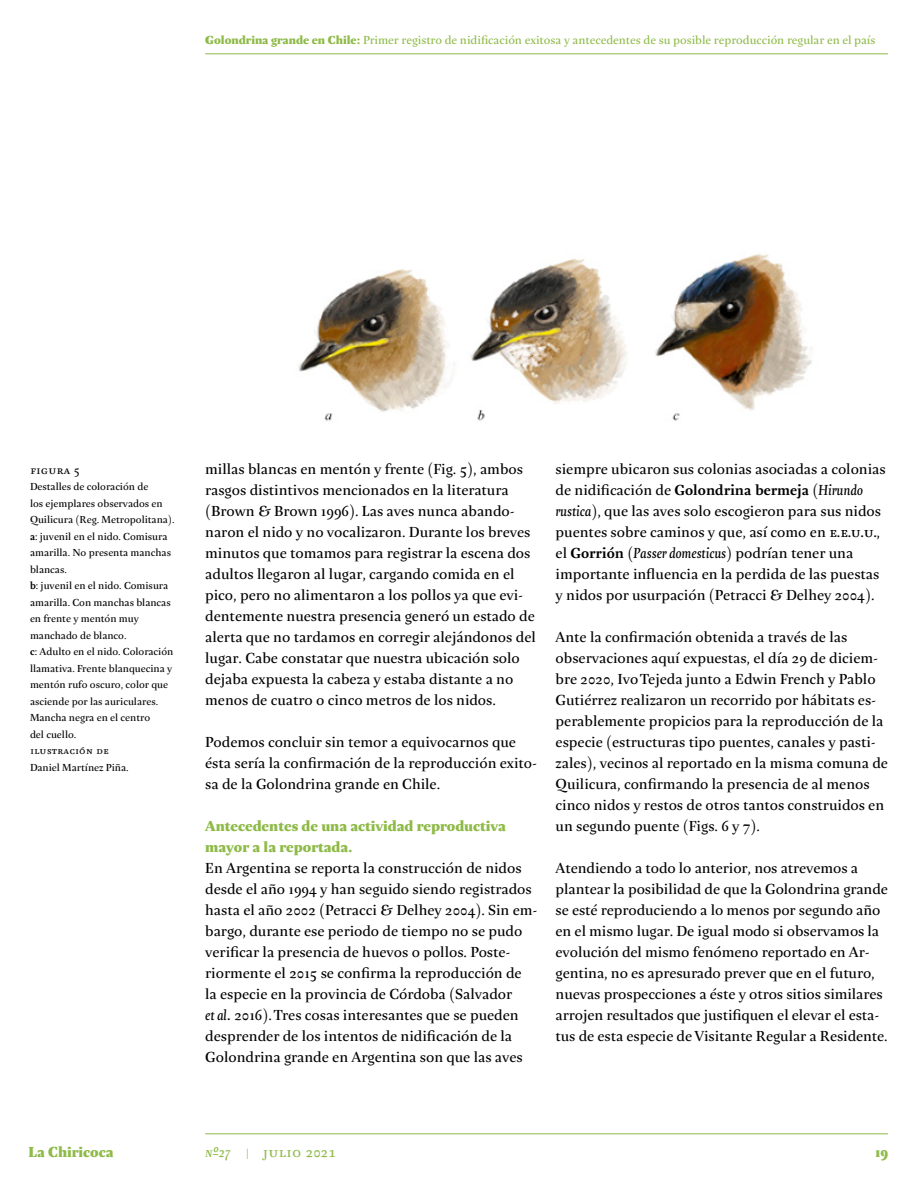
<style>
.page{position:relative;width:918px;height:1188px;background:#fff}
.page>*{position:absolute;margin:0;border:0;box-sizing:border-box;transform-origin:0 0}
.t1{font:15px/21px "Queltehue Pro Gris";color:#000}
.t2{font:15px/21px "Queltehue Pro Super Negra";color:#8eba48}
.t3{font:15px "Queltehue Pro";color:#8eba48}
.t4{font:12px "Queltehue Pro Gris";color:#8eba48}
.t5{font:12px "Queltehue Pro";color:#000}
.t6{font:10.5px/16.5px "Queltehue Pro Gris";color:#000}
.t7{font:10.5px "Queltehue Pro";color:#000}
.s1{font-family:"Queltehue Pro Super Negra"}
.s2{font-family:"Queltehue Pro";font-weight:700}
.s3{font-family:"Queltehue Pro";font-style:italic}
.s4{font-family:"Queltehue Pro"}
.s5{font-style:italic}
</style>
<div class="page">
<hr style="left:205px;top:1134px;width:683px;height:1px;background:#8eba48">
<hr style="left:205px;top:54px;width:683px;height:1px;background:#8eba48">
<img style="left:298px;top:254px;width:514px;height:167px">
<p class="t4" style="left:205px;top:34px;width:672px"><span class="s1">Golondrina grande en Chile:</span> Primer registro de nidificación exitosa y antecedentes de su posible reproducción regular en el país</p>
<p class="t5" style="left:30px;top:463px;width:51px">figura 5</p>
<p class="t6" style="left:30px;top:479px;width:146px">Destalles de coloración de<br>los ejemplares observados en<br>Quilicura (Reg. Metropolitana). <span class="s2">a</span>: juvenil en el nido. Comisura amarilla. No presenta manchas blancas.<br><span class="s2">b</span>: juvenil en el nido. Comisura amarilla. Con manchas blancas en frente y mentón muy manchado de blanco.<br><span class="s2">c</span>: Adulto en el nido. Coloración llamativa. Frente blanquecina y mentón rufo oscuro, color que asciende por las auriculares.<br>Mancha negra en el centro<br>del cuello.</p>
<p class="t7" style="left:30px;top:745px;width:81px">ilustración de</p>
<p class="t6" style="left:30px;top:760px;width:100px">Daniel Martínez Piña.</p>
<p class="t1" style="left:205px;top:459px;width:332px">millas blancas en mentón y frente (Fig. 5), ambos rasgos distintivos mencionados en la literatura (Brown &amp; Brown 1996). Las aves nunca abando&shy;naron el nido y no vocalizaron. Durante los breves minutos que tomamos para registrar la escena dos adultos llegaron al lugar, cargando comida en el pico, pero no alimentaron a los pollos ya que evi&shy;dentemente nuestra presencia generó un estado de alerta que no tardamos en corregir alejándonos del lugar. Cabe constatar que nuestra ubicación solo dejaba expuesta la cabeza y estaba distante a no menos de cuatro o cinco metros de los nidos.</p>
<p class="t1" style="left:205px;top:732px;width:333px">Podemos concluir sin temor a equivocarnos que ésta sería la confirmación de la reproducción exito&shy;sa de la Golondrina grande en Chile.</p>
<p class="t2" style="left:205px;top:816px;width:302px">Antecedentes de una actividad reproductiva mayor a la reportada.</p>
<p class="t1" style="left:205px;top:858px;width:334px">En Argentina se reporta la construcción de nidos desde el año 1994 y han seguido siendo registrados hasta el año 2002 (Petracci &amp; Delhey 2004). Sin em&shy;bargo, durante ese periodo de tiempo no se pudo verificar la presencia de huevos o pollos. Poste&shy;riormente el 2015 se confirma la reproducción de<br>la especie en la provincia de Córdoba (Salvador<br><span class="s3">et al.</span> 2016). Tres cosas interesantes que se pueden desprender de los intentos de nidificación de la Golondrina grande en Argentina son que las aves</p>
<p class="t1" style="left:556px;top:459px;width:332px">siempre ubicaron sus colonias asociadas a colonias de nidificación de <span class="s2">Golondrina bermeja</span> (<span class="s3">Hirundo rustica</span>), que las aves solo escogieron para sus nidos puentes sobre caminos y que, así como en <span class="s4">e.e.u.u.</span>, el <span class="s2">Gorrión</span> (<span class="s3">Passer domesticus</span>) podrían tener una importante influencia en la perdida de las puestas y nidos por usurpación (Petracci &amp; Delhey 2004).</p>
<p class="t1" style="left:556px;top:627px;width:334px">Ante la confirmación obtenida a través de las observaciones aquí expuestas, el día 29 de diciem&shy;bre 2020, Ivo Tejeda junto a Edwin French y Pablo Gutiérrez realizaron un recorrido por hábitats es&shy;perablemente propicios para la reproducción de la especie (estructuras tipo puentes, canales y pasti&shy;zales), vecinos al reportado en la misma comuna de Quilicura, confirmando la presencia de al menos cinco nidos y restos de otros tantos construidos en un segundo puente (Figs. 6 y 7).</p>
<p class="t1" style="left:556px;top:858px;width:334px">Atendiendo a todo lo anterior, nos atrevemos a plantear la posibilidad de que la Golondrina grande se esté reproduciendo a lo menos por segundo año en el mismo lugar. De igual modo si observamos la evolución del mismo fenómeno reportado en Ar&shy;gentina, no es apresurado prever que en el futuro, nuevas prospecciones a éste y otros sitios similares arrojen resultados que justifiquen el elevar el esta&shy;tus de esta especie de Visitante Regular a Residente.</p>
<p class="t2" style="left:28px;top:1143px;width:87px">La Chiricoca</p>
<p class="t3" style="left:205px;top:1144px;width:132px"><span class="s5">Nº27</span> | julio 2021</p>
<p class="t2" style="left:875px;top:1143px;width:14px">19</p>
</div>
